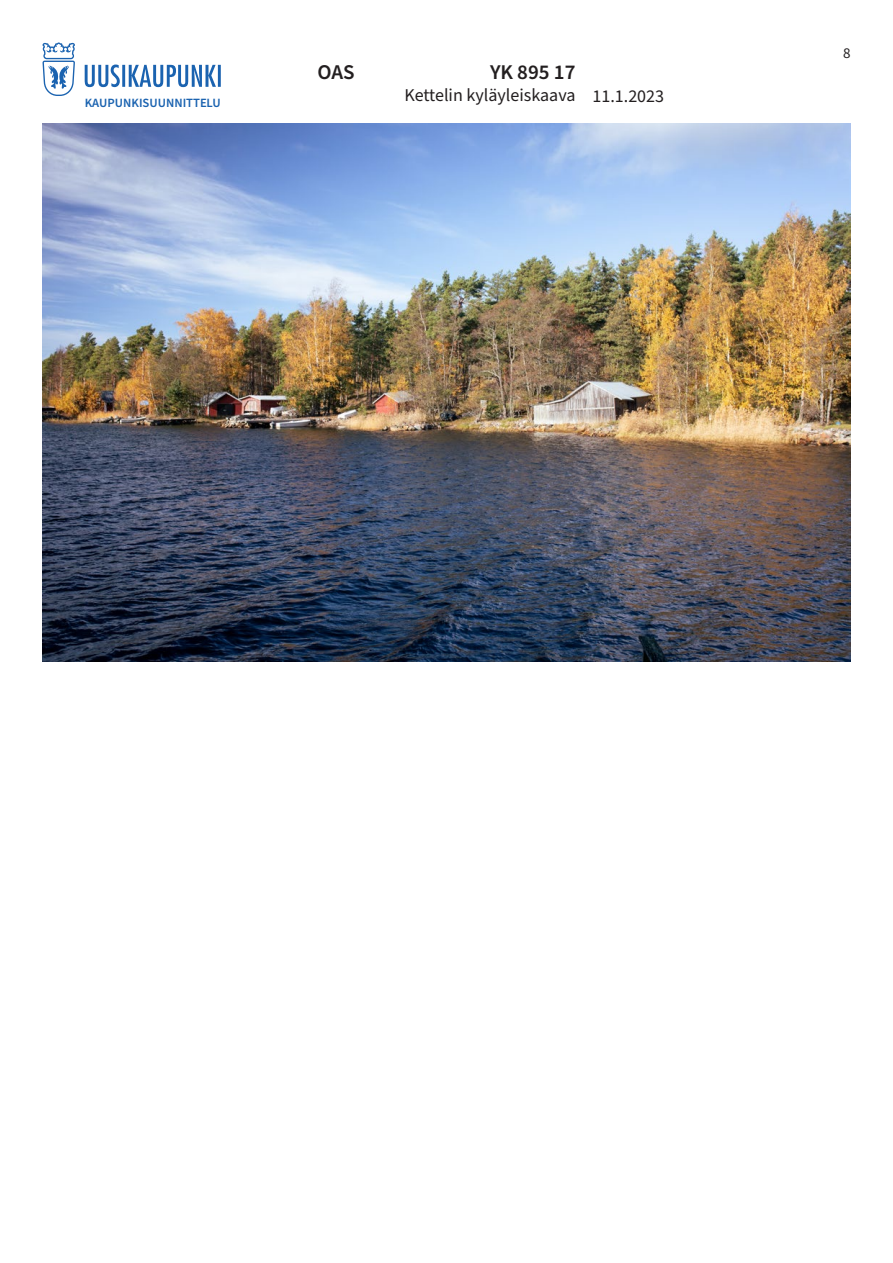
<style>
.page{position:relative;width:893px;height:1263px;background:#fff}
.page>*{position:absolute;margin:0;border:0;box-sizing:border-box;transform-origin:0 0}
.t1{font:600 21px "Source Sans Pro";color:#231f20}
.t2{font:18px "Source Sans Pro";color:#231f20}
.t3{font:15px "Source Sans Pro";color:#231f20}
.t4{font:600 12.6px "Source Sans Pro";color:#1b63b0}
</style>
<div class="page">
<svg style="left:42px;top:43px;width:33px;height:53px"></svg>
<svg style="left:85px;top:65px;width:136px;height:22px"></svg>
<img style="left:43px;top:123px;width:807px;height:539px">
<p class="t4" style="left:85px;top:95px;width:138px">KAUPUNKISUUNNITTELU</p>
<p class="t1" style="left:317px;top:58px;width:39px">OAS</p>
<p class="t1" style="left:490px;top:58px;width:87px">YK 895 17</p>
<p class="t2" style="left:404px;top:83px;width:172px">Kettelin kyläyleiskaava</p>
<p class="t2" style="left:592px;top:84px;width:73px">11.1.2023</p>
<p class="t3" style="left:843px;top:43px;width:9px">8</p>
</div>
